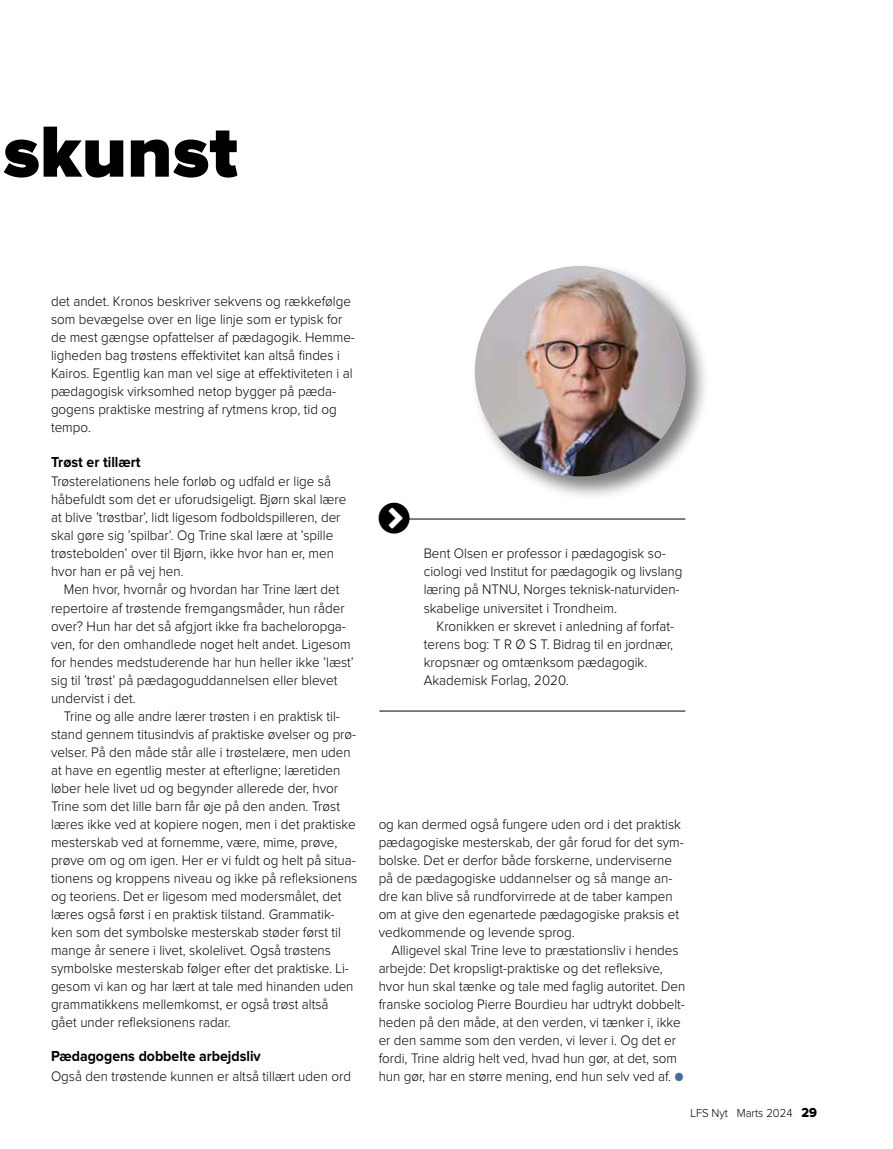
<style>
.page{position:relative;width:893px;height:1149px;background:#fff}
.page>*{position:absolute;margin:0;border:0;box-sizing:border-box;transform-origin:0 0}
.t1{font:900 75px "Proxima Nova";color:#000}
.t2{font:700 15px "Proxima Nova";color:#000;scale:.94 1}
.t3{font:300 14.25px/18px "Proxima Nova";color:#000;scale:.94 1}
.t4{font:300 12px "Proxima Nova";color:#000;scale:.94 1}
.s1{color:#436c9d}
.s2{font-family:"Proxima Nova Extrabld";font-weight:400;font-size:13.5px}
</style>
<div class="page">
<div style="left:471px;top:262px;width:239px;height:239px;background:#000;opacity:.5"></div>
<img style="left:475px;top:266px;width:210px;height:210px;border-radius:105px">
<hr style="left:379px;top:710px;width:306px;height:1px;background:#000">
<hr style="left:406px;top:518px;width:279px;height:1px;background:#000">
<h1 class="t1" style="left:3px;top:117px;width:236px">skunst</h1>
<p class="t3" style="left:51px;top:293px;width:325px">det andet. Kronos beskriver sekvens og rækkefølge som bevægelse over en lige linje som er typisk for de mest gængse opfattelser af pædagogik. Hemme&shy;ligheden bag trøstens effektivitet kan altså findes i Kairos. Egentlig kan man vel sige at effektiviteten i al pædagogisk virksomhed netop bygger på pæda&shy;gogens praktiske mestring af rytmens krop, tid og tempo.</p>
<p class="t2" style="left:51px;top:455px;width:97px">Trøst er tillært</p>
<p class="t3" style="left:51px;top:473px;width:316px">Trøsterelationens hele forløb og udfald er lige så håbefuldt som det er uforudsigeligt. Bjørn skal lære at blive ’trøstbar’, lidt ligesom fodboldspilleren, der skal gøre sig ’spilbar’. Og Trine skal lære at ’spille trøstebolden’ over til Bjørn, ikke hvor han er, men hvor han er på vej hen.</p>
<p class="t3" style="left:51px;top:581px;width:324px;text-indent:13px">Men hvor, hvornår og hvordan har Trine lært det repertoire af trøstende fremgangsmåder, hun råder over? Hun har det så afgjort ikke fra bacheloropga&shy;ven, for den omhandlede noget helt andet. Ligesom for hendes medstuderende har hun heller ikke ’læst’ sig til ’trøst’ på pædagoguddannelsen eller blevet undervist i det.</p>
<p class="t3" style="left:51px;top:707px;width:327px;text-indent:13px">Trine og alle andre lærer trøsten i en praktisk til&shy;stand gennem titusindvis af praktiske øvelser og prø&shy;velser. På den måde står alle i trøstelære, men uden at have en egentlig mester at efterligne; læretiden løber hele livet ud og begynder allerede der, hvor Trine som det lille barn får øje på den anden. Trøst læres ikke ved at kopiere nogen, men i det praktiske mesterskab ved at fornemme, være, mime, prøve, prøve om og om igen. Her er vi fuldt og helt på situa&shy;tionens og kroppens niveau og ikke på refleksionens og teoriens. Det er ligesom med modersmålet, det læres også først i en praktisk tilstand. Grammatik&shy;ken som det symbolske mesterskab støder først til mange år senere i livet, skolelivet. Også trøstens symbolske mesterskab følger efter det praktiske. Li&shy;gesom vi kan og har lært at tale med hinanden uden grammatikkens mellemkomst, er også trøst altså gået under refleksionens radar.</p>
<p class="t2" style="left:51px;top:1049px;width:225px">Pædagogens dobbelte arbejdsliv</p>
<p class="t3" style="left:51px;top:1067px;width:321px">Også den trøstende kunnen er altså tillært uden ord</p>
<p class="t3" style="left:424px;top:545px;width:277px">Bent Olsen er professor i pædagogisk so&shy;ciologi ved Institut for pædagogik og livslang læring på NTNU, Norges teknisk-naturviden&shy;skabelige universitet i Trondheim.</p>
<p class="t3" style="left:424px;top:617px;width:268px;text-indent:13px">Kronikken er skrevet i anledning af forfat&shy;terens bog: T R Ø S T. Bidrag til en jordnær, kropsnær og omtænksom pædagogik.<br>Akademisk Forlag, 2020.</p>
<p class="t3" style="left:379px;top:815px;width:326px">og kan dermed også fungere uden ord i det praktisk pædagogiske mesterskab, der går forud for det sym&shy;bolske. Det er derfor både forskerne, underviserne på de pædagogiske uddannelser og så mange an&shy;dre kan blive så rundforvirrede at de taber kampen om at give den egenartede pædagogiske praksis et vedkommende og levende sprog.</p>
<p class="t3" style="left:379px;top:941px;width:328px;text-indent:13px">Alligevel skal Trine leve to præstationsliv i hendes arbejde: Det kropsligt-praktiske og det refleksive, hvor hun skal tænke og tale med faglig autoritet. Den franske sociolog Pierre Bourdieu har udtrykt dobbelt&shy;heden på den måde, at den verden, vi tænker i, ikke er den samme som den verden, vi lever i. Og det er fordi, Trine aldrig helt ved, hvad hun gør, at det, som hun gør, har en større mening, end hun selv ved af. <span class="s1">●</span></p>
<p class="t4" style="left:691px;top:1107px;width:136px">LFS Nyt Marts 2024 <span class="s2">29</span></p>
</div>
